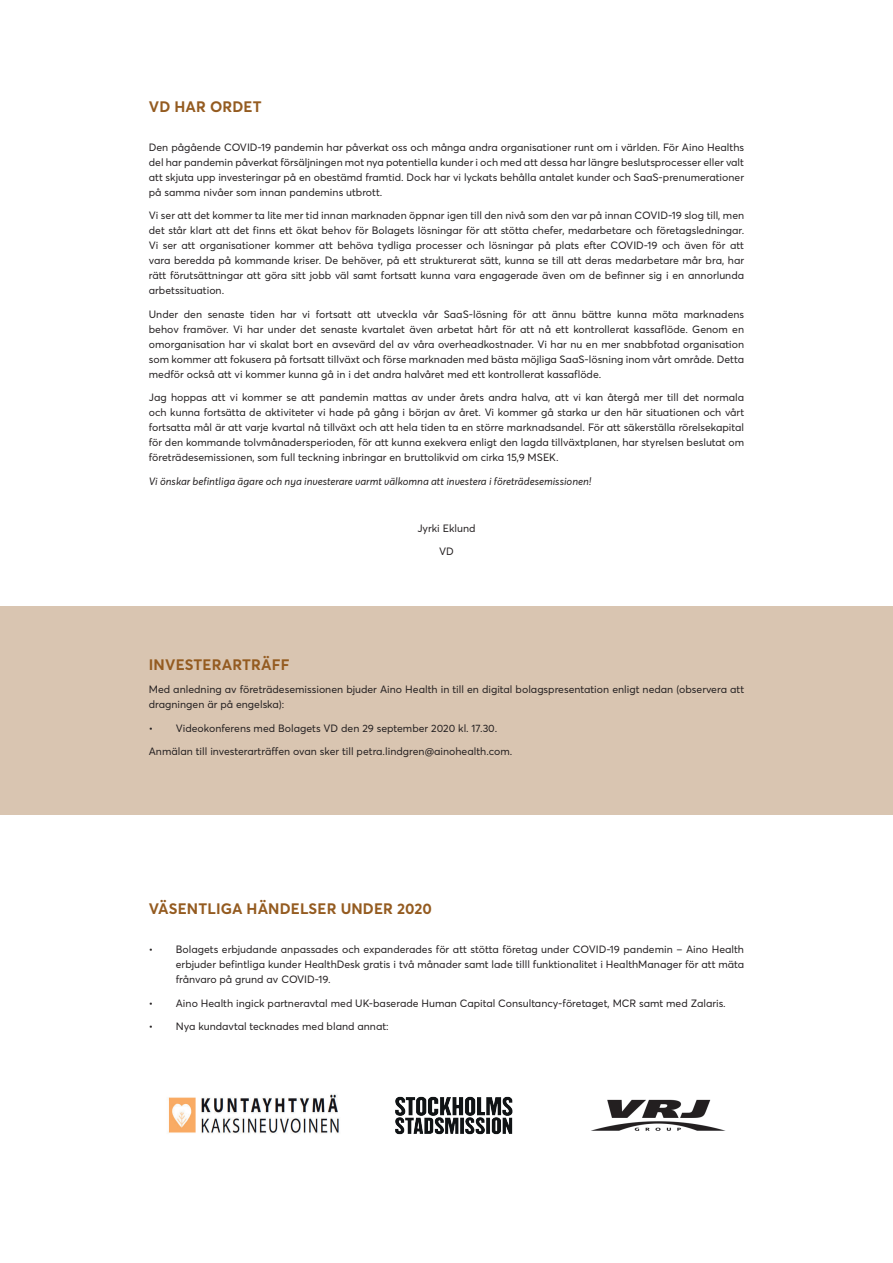
<style>
.page{position:relative;width:893px;height:1263px;background:#fff}
.page>*{position:absolute;margin:0;border:0;box-sizing:border-box;transform-origin:0 0}
.t1{font:700 15px "Averta Std";letter-spacing:.01em;color:#945b20}
.t2{font:10.5px/15px "Averta Std";color:#231f20;text-align:justify}
.t3{font:italic 10.5px "Averta Std";color:#231f20}
</style>
<div class="page">
<img style="left:168px;top:1094px;width:171px;height:40px">
<img style="left:395px;top:1096px;width:118px;height:39px">
<img style="left:591px;top:1099px;width:135px;height:32px">
<div style="left:0;top:606px;width:893px;height:208px;background:#d9c5b1"></div>
<h1 class="t1" style="left:149px;top:97px;width:114px">VD HAR ORDET</h1>
<p class="t2" style="left:149px;top:139px;width:597px">Den pågående COVID-19 pandemin har påverkat oss och många andra organisationer runt om i världen. För Aino Healths del har pandemin påverkat försäljningen mot nya potentiella kunder i och med att dessa har längre beslutsprocesser eller valt att skjuta upp investeringar på en obestämd framtid. Dock har vi lyckats behålla antalet kunder och SaaS-prenumerationer på samma nivåer som innan pandemins utbrott.</p>
<p class="t2" style="left:149px;top:208px;width:597px">Vi ser att det kommer ta lite mer tid innan marknaden öppnar igen till den nivå som den var på innan COVID-19 slog till, men det står klart att det finns ett ökat behov för Bolagets lösningar för att stötta chefer, medarbetare och företagsledningar.<br>Vi ser att organisationer kommer att behöva tydliga processer och lösningar på plats efter COVID-19 och även för att vara beredda på kommande kriser. De behöver, på ett strukturerat sätt, kunna se till att deras medarbetare mår bra, har rätt förutsättningar att göra sitt jobb väl samt fortsatt kunna vara engagerade även om de befinner sig i en annorlunda arbetssituation.</p>
<p class="t2" style="left:149px;top:306px;width:597px">Under den senaste tiden har vi fortsatt att utveckla vår SaaS-lösning för att ännu bättre kunna möta marknadens behov framöver. Vi har under det senaste kvartalet även arbetat hårt för att nå ett kontrollerat kassaflöde. Genom en omorganisation har vi skalat bort en avsevärd del av våra overheadkostnader. Vi har nu en mer snabbfotad organisation som kommer att fokusera på fortsatt tillväxt och förse marknaden med bästa möjliga SaaS-lösning inom vårt område. Detta medför också att vi kommer kunna gå in i det andra halvåret med ett kontrollerat kassaflöde.</p>
<p class="t2" style="left:149px;top:390px;width:597px">Jag hoppas att vi kommer se att pandemin mattas av under årets andra halva, att vi kan återgå mer till det normala och kunna fortsätta de aktiviteter vi hade på gång i början av året. Vi kommer gå starka ur den här situationen och vårt fortsatta mål är att varje kvartal nå tillväxt och att hela tiden ta en större marknadsandel. För att säkerställa rörelsekapital för den kommande tolvmånadersperioden, för att kunna exekvera enligt den lagda tillväxtplanen, har styrelsen beslutat om företrädesemissionen, som full teckning inbringar en bruttolikvid om cirka 15,9 MSEK.</p>
<p class="t3" style="left:149px;top:474px;width:444px">Vi önskar befintliga ägare och nya investerare varmt välkomna att investera i företrädesemissionen!</p>
<p class="t2" style="left:417px;top:520px;width:60px">Jyrki Eklund</p>
<p class="t2" style="left:439px;top:544px;width:16px">VD</p>
<h1 class="t1" style="left:149px;top:655px;width:142px">INVESTERARTRÄFF</h1>
<p class="t2" style="left:149px;top:682px;width:597px">Med anledning av företrädesemissionen bjuder Aino Health in till en digital bolagspresentation enligt nedan (observera att dragningen är på engelska):</p>
<p class="t2" style="left:149px;top:720px;width:350px">• Videokonferens med Bolagets VD den 29 september 2020 kl. 17.30.</p>
<p class="t2" style="left:149px;top:744px;width:365px">Anmälan till investerarträffen ovan sker till petra.lindgren@ainohealth.com.</p>
<h1 class="t1" style="left:149px;top:899px;width:285px">VÄSENTLIGA HÄNDELSER UNDER 2020</h1>
<p class="t2" style="left:176px;top:942px;width:570px;text-indent:-27px">• Bolagets erbjudande anpassades och expanderades för att stötta företag under COVID-19 pandemin – Aino Health erbjuder befintliga kunder HealthDesk gratis i två månader samt lade tilll funktionalitet i HealthManager för att mäta frånvaro på grund av COVID-19.</p>
<p class="t2" style="left:149px;top:995px;width:578px">• Aino Health ingick partneravtal med UK-baserade Human Capital Consultancy-företaget, MCR samt med Zalaris.</p>
<p class="t2" style="left:149px;top:1019px;width:241px">• Nya kundavtal tecknades med bland annat:</p>
</div>
